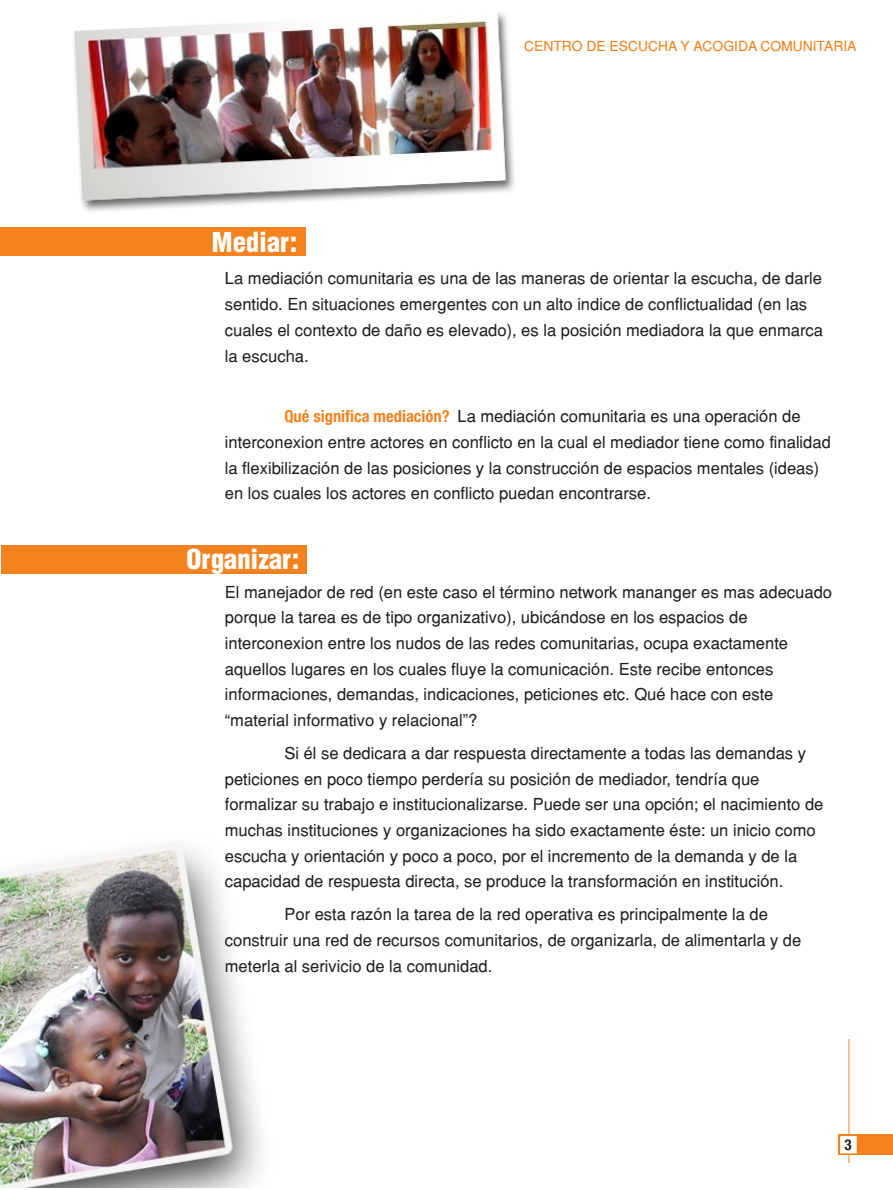
<style>
.page{position:relative;width:893px;height:1190px;background:#fff}
.page>*{position:absolute;margin:0;border:0;box-sizing:border-box;transform-origin:0 0}
.t1{font:30px "Helvetica Condensed Black Se";color:#fff}
.t2{font:16.5px/25.7px "Helvetica";color:#231f20}
.t3{font:700 condensed 16.5px "Helvetica Neue";color:#f5821f}
.t4{font:700 condensed 15px "Helvetica Neue";color:#231f20}
.t5{font:13.8px "Helvetica";color:#f5821f}
</style>
<div class="page">
<img style="left:1px;top:843px;width:260px;height:344px">
<img style="left:74px;top:12px;width:440px;height:200px">
<hr style="left:848px;top:1039px;width:1px;height:124px;background:#f5821f">
<div style="left:838px;top:1134px;width:55px;height:21px;background:#f5821f"></div>
<svg style="left:840px;top:1136px;width:17px;height:17px"></svg>
<div style="left:1px;top:545px;width:305px;height:29px;background:#f5821f"></div>
<div style="left:0;top:227px;width:306px;height:29px;background:#f5821f"></div>
<h1 class="t1" style="left:212px;top:231px;width:87px">Mediar:</h1>
<p class="t5" style="left:524px;top:40px;width:334px">CENTRO DE ESCUCHA Y ACOGIDA COMUNITARIA</p>
<p class="t2" style="left:225px;top:267px;width:599px">La mediación comunitaria es una de las maneras de orientar la escucha, de darle sentido. En situaciones emergentes con un alto indice de conflictualidad (en las cuales el contexto de daño es elevado), es la posición mediadora la que enmarca la escucha.</p>
<p class="t2" style="left:225px;top:405px;width:607px;text-indent:232px">La mediación comunitaria es una operación de interconexion entre actores en conflicto en la cual el mediador tiene como finalidad la flexibilización de las posiciones y la construcción de espacios mentales (ideas) en los cuales los actores en conflicto puedan encontrarse.</p>
<p class="t3" style="left:284px;top:410px;width:167px">Qué significa mediación?</p>
<h1 class="t1" style="left:186px;top:548px;width:114px">Organizar:</h1>
<p class="t2" style="left:225px;top:580px;width:608px">El manejador de red (en este caso el término network mananger es mas adecuado porque la tarea es de tipo organizativo), ubicándose en los espacios de interconexion entre los nudos de las redes comunitarias, ocupa exactamente aquellos lugares en los cuales fluye la comunicación. Este recibe entonces informaciones, demandas, indicaciones, peticiones etc. Qué hace con este “material informativo y relacional”?</p>
<p class="t2" style="left:225px;top:741px;width:600px;text-indent:60px">Si él se dedicara a dar respuesta directamente a todas las demandas y peticiones en poco tiempo perdería su posición de mediador, tendría que formalizar su trabajo e institucionalizarse. Puede ser una opción; el nacimiento de muchas instituciones y organizaciones ha sido exactamente éste: un inicio como escucha y orientación y poco a poco, por el incremento de la demanda y de la capacidad de respuesta directa, se produce la transformación en institución.</p>
<p class="t2" style="left:225px;top:903px;width:578px;text-indent:60px">Por esta razón la tarea de la red operativa es principalmente la de construir una red de recursos comunitarios, de organizarla, de alimentarla y de meterla al serivicio de la comunidad.</p>
<p class="t4" style="left:844px;top:1139px;width:9px">3</p>
</div>
